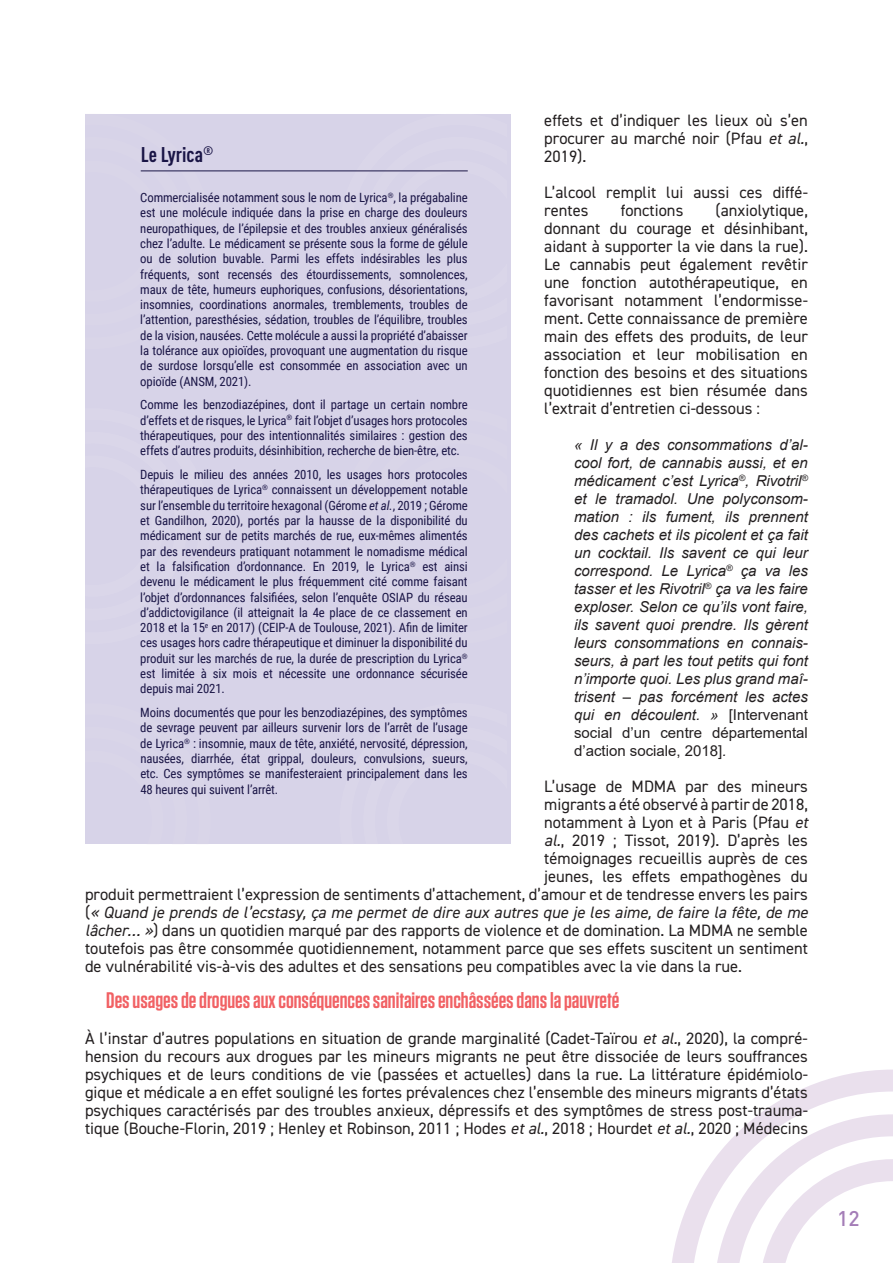
<style>
.page{position:relative;width:893px;height:1263px;background:#fff}
.page>*{position:absolute;margin:0;border:0;box-sizing:border-box;transform-origin:0 0}
.t1{font:600 22.5px "Tungsten";color:#f16164}
.t2{font:700 condensed 21px "DIN Pro";color:#1a1546}
.t3{font:500 21px "DIN Pro";color:#a47db7}
.t4{font:16.5px/18px "DIN2014";color:#231f20;text-align:justify}
.t5{font:italic 16.5px "DIN2014";color:#231f20}
.t6{font:italic 15px/18px "Arial";color:#231f20;text-align:justify}
.t7{font:12.75px/15.3px "Roboto Condensed";letter-spacing:-.01em;color:#1a1546;text-align:justify}
.s1{font-style:italic}
.s2{font-style:normal}
</style>
<div class="page">
<svg style="left:672px;top:1069px;width:221px;height:194px"></svg>
<div style="left:85px;top:115px;width:425px;height:729px;background:#d7d3e8"></div>
<svg style="left:85px;top:114px;width:126px;height:58px"></svg>
<svg style="left:340px;top:114px;width:166px;height:57px"></svg>
<hr style="left:141px;top:171px;width:327px;height:1px;background:#1a1546">
<p class="t4" style="left:544px;top:111px;width:265px">effets et d’indiquer les lieux où s’en procurer au marché noir (Pfau <span class="s1">et al.</span>, 2019).</p>
<p class="t4" style="left:544px;top:183px;width:265px">L’alcool remplit lui aussi ces diffé&shy;rentes</p>
<h2 class="t2" style="left:141px;top:139px;width:74px">Le Lyrica<sup>®</sup></h2>
<p class="t7" style="left:140px;top:189px;width:329px">Commercialisée notamment sous le nom de Lyrica<sup>®</sup>, la prégabaline est une molécule indiquée dans la prise en charge des douleurs neuropathiques, de l’épilepsie et des troubles anxieux généralisés chez l’adulte. Le médicament se présente sous la forme de gélule ou de solution buvable. Parmi les effets indésirables les plus fréquents, sont recensés des étourdissements, somnolences, maux de tête, humeurs euphoriques, confusions, désorientations, insomnies, coordinations anormales, tremblements, troubles de l’attention, paresthésies, sédation, troubles de l’équilibre, troubles de la vision, nausées. Cette molécule a aussi la propriété d’abaisser la tolérance aux opioïdes, provoquant une augmentation du risque de surdose lorsqu’elle est consommée en association avec un opioïde (ANSM, 2021).</p>
<p class="t7" style="left:140px;top:397px;width:329px">Comme les benzodiazépines, dont il partage un certain nombre d’effets et de risques, le Lyrica<sup>®</sup> fait l’objet d’usages hors protocoles thérapeutiques, pour des intentionnalités similaires : gestion des effets d’autres produits, désinhibition, recherche de bien-être, etc.</p>
<p class="t7" style="left:140px;top:466px;width:329px">Depuis le milieu des années 2010, les usages hors protocoles thérapeutiques de Lyrica<sup>®</sup> connaissent un développement notable sur l’ensemble du territoire hexagonal (Gérome <span class="s1">et al.</span>, 2019 ; Gérome et Gandilhon, 2020), portés par la hausse de la disponibilité du médicament sur de petits marchés de rue, eux-mêmes alimentés par des revendeurs pratiquant notamment le nomadisme médical et la falsification d’ordonnance. En 2019, le Lyrica<sup>®</sup> est ainsi devenu le médicament le plus fréquemment cité comme faisant l’objet d’ordonnances falsifiées, selon l’enquête OSIAP du réseau d’addictovigilance (il atteignait la 4e place de ce classement en 2018 et la 15<sup>e</sup> en 2017) (CEIP-A de Toulouse, 2021). Afin de limiter ces usages hors cadre thérapeutique et diminuer la disponibilité du produit sur les marchés de rue, la durée de prescription du Lyrica<sup>® </sup>est limitée à six mois et nécessite une ordonnance sécurisée depuis mai 2021.</p>
<p class="t7" style="left:140px;top:704px;width:329px">Moins documentés que pour les benzodiazépines, des symptômes de sevrage peuvent par ailleurs survenir lors de l’arrêt de l’usage de Lyrica<sup>®</sup> : insomnie, maux de tête, anxiété, nervosité, dépression, nausées, diarrhée, état grippal, douleurs, convulsions, sueurs, etc. Ces symptômes se manifesteraient principalement dans les 48 heures qui suivent l’arrêt.</p>
<p class="t4" style="left:544px;top:201px;width:265px;text-indent:171px">(anxiolytique, donnant du courage et désinhibant, aidant à supporter la vie dans la rue).<br>Le cannabis peut également revêtir une fonction autothérapeutique, en favorisant notamment l’endormisse&shy;ment. Cette connaissance de première main des effets des produits, de leur association et leur mobilisation en fonction des besoins et des situations quotidiennes est bien résumée dans l’extrait d’entretien ci-dessous :</p>
<p class="t6" style="left:574px;top:436px;width:235px">« Il y a des consommations d’al&shy;cool fort, de cannabis aussi, et en médicament c’est Lyrica<sup>®</sup>, Rivotril<sup>® </sup>et le tramadol. Une polyconsom&shy;mation : ils fument, ils prennent des cachets et ils picolent et ça fait un cocktail. Ils savent ce qui leur correspond. Le Lyrica<sup>®</sup> ça va les tasser et les Rivotril<sup>®</sup> ça va les faire exploser. Selon ce qu’ils vont faire, ils savent quoi prendre. Ils gèrent leurs consommations en connais&shy;seurs, à part les tout petits qui font n’importe quoi. Les plus grand maî&shy;trisent – pas forcément les actes qui en découlent. » <span class="s2">[Intervenant social d’un centre départemental d’action sociale, 2018]</span>.</p>
<p class="t4" style="left:544px;top:777px;width:265px">L’usage de MDMA par des mineurs</p>
<p class="t4" style="left:544px;top:795px;width:265px">migrants a été observé à partir de 2018,</p>
<p class="t4" style="left:544px;top:813px;width:265px">notamment à Lyon et à Paris (Pfau <span class="s1">et</span></p>
<p class="t4" style="left:544px;top:831px;width:265px"><span class="s1">al.</span>, 2019 ; Tissot, 2019). D’après les</p>
<p class="t4" style="left:544px;top:849px;width:265px">témoignages recueillis auprès de ces</p>
<p class="t4" style="left:544px;top:867px;width:265px">jeunes, les effets empathogènes du</p>
<p class="t4" style="left:85px;top:885px;width:724px">produit permettraient l’expression de sentiments d’attachement, d’amour et de tendresse envers les pairs</p>
<p class="t5" style="left:85px;top:902px;width:724px"><span class="s2">(</span>« Quand je prends de l’ecstasy, ça me permet de dire aux autres que je les aime, de faire la fête, de me</p>
<p class="t4" style="left:85px;top:921px;width:724px"><span class="s1">lâcher… »</span>) dans un quotidien marqué par des rapports de violence et de domination. La MDMA ne semble</p>
<p class="t4" style="left:85px;top:939px;width:724px">toutefois pas être consommée quotidiennement, notamment parce que ses effets suscitent un sentiment</p>
<p class="t4" style="left:85px;top:957px;width:659px">de vulnérabilité vis-à-vis des adultes et des sensations peu compatibles avec la vie dans la rue.</p>
<h1 class="t1" style="left:106px;top:988px;width:514px">Des usages de drogues aux conséquences sanitaires enchâssées dans la pauvreté</h1>
<p class="t4" style="left:85px;top:1029px;width:724px">À l’instar d’autres populations en situation de grande marginalité (Cadet-Taïrou <span class="s1">et al.</span>, 2020), la compré&shy;hension du recours aux drogues par les mineurs migrants ne peut être dissociée de leurs souffrances psychiques et de leurs conditions de vie (passées et actuelles) dans la rue. La littérature épidémiolo&shy;gique et médicale a en effet souligné les fortes prévalences chez l’ensemble des mineurs migrants d’états psychiques caractérisés par des troubles anxieux, dépressifs et des symptômes de stress post-trauma&shy;tique (Bouche-Florin, 2019 ; Henley et Robinson, 2011 ; Hodes <span class="s1">et al.</span>, 2018 ; Hourdet <span class="s1">et al.</span>, 2020 ; Médecins</p>
<p class="t4" style="left:621px;top:201px;width:64px">fonctions</p>
<h2 class="t3" style="left:837px;top:1201px;width:24px">12</h2>
</div>
